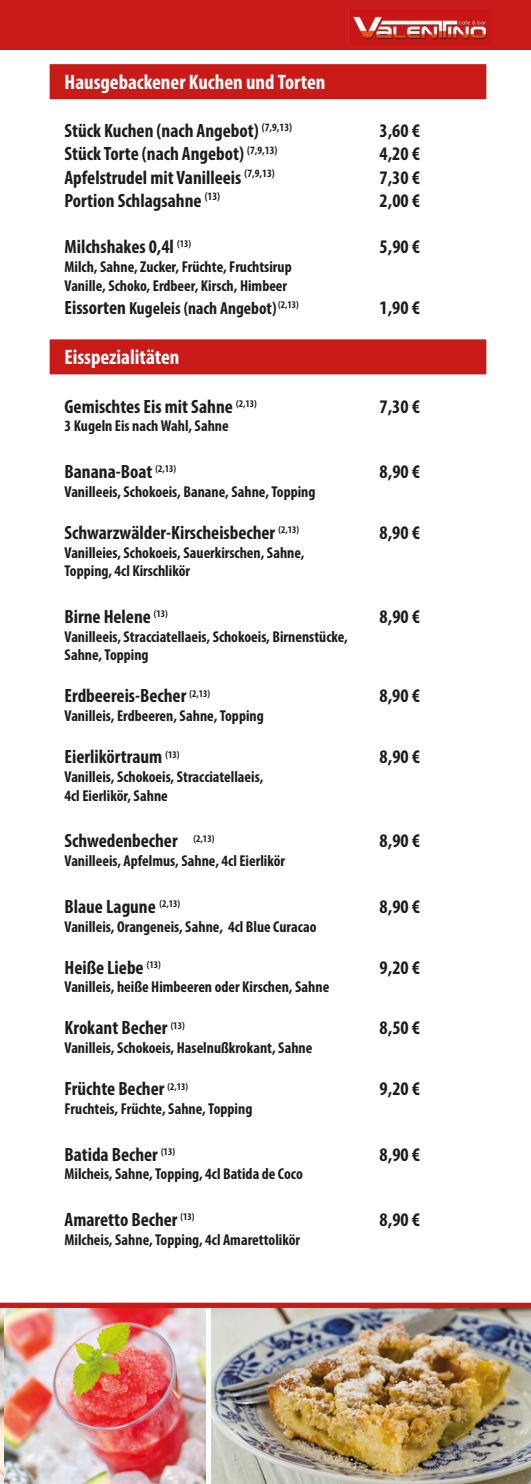
<style>
.page{position:relative;width:531px;height:1484px;background:#fff}
.page>*{position:absolute;margin:0;border:0;box-sizing:border-box;transform-origin:0 0}
.t1{font:700 condensed 21px "Myriad Pro";color:#fff}
.t2{font:700 condensed 19.25px "Myriad Pro";color:#1d1d1b}
.t3{font:700 condensed 17.5px "Myriad Pro";color:#1d1d1b}
.t4{font:700 condensed 15.75px/18.9px "Myriad Pro";color:#1d1d1b}
.s1{font-size:19.25px}
</style>
<div class="page">
<div style="left:0;top:0;width:531px;height:50px;background:#c81b18"></div>
<img style="left:353px;top:16px;width:134px;height:24px">
<div style="left:50px;top:64px;width:436px;height:35px;background:#c81b18"></div>
<div style="left:50px;top:339px;width:436px;height:35px;background:#c81b18"></div>
<img style="left:0;top:1307px;width:205px;height:176px">
<img style="left:212px;top:1307px;width:319px;height:176px">
<div style="left:0;top:1302px;width:531px;height:5px;background:#c81b18"></div>
<h1 class="t1" style="left:64px;top:69px;width:262px">Hausgebackener Kuchen und Torten</h1>
<p class="t2" style="left:64px;top:119px;width:229px">Stück Kuchen (nach Angebot) <sup>(7,9,13)</sup></p>
<p class="t2" style="left:379px;top:119px;width:42px">3,60 €</p>
<p class="t2" style="left:64px;top:142px;width:214px">Stück Torte (nach Angebot) <sup>(7,9,13)</sup></p>
<p class="t2" style="left:379px;top:142px;width:42px">4,20 €</p>
<p class="t2" style="left:64px;top:165px;width:212px">Apfelstrudel mit Vanilleeis <sup>(7,9,13)</sup></p>
<p class="t2" style="left:379px;top:165px;width:42px">7,30 €</p>
<p class="t2" style="left:64px;top:188px;width:157px">Portion Schlagsahne <sup>(13)</sup></p>
<p class="t2" style="left:379px;top:188px;width:42px">2,00 €</p>
<p class="t2" style="left:64px;top:234px;width:128px">Milchshakes 0,4l <sup>(13)</sup></p>
<p class="t2" style="left:379px;top:234px;width:42px">5,90 €</p>
<p class="t4" style="left:64px;top:257px;width:229px">Milch, Sahne, Zucker, Früchte, Fruchtsirup<br>Vanille, Schoko, Erdbeer, Kirsch, Himbeer</p>
<p class="t3" style="left:64px;top:297px;width:236px"><span class="s1">Eissorten</span> Kugeleis (nach Angebot) <sup>(2,13)</sup></p>
<p class="t2" style="left:379px;top:295px;width:42px">1,90 €</p>
<h1 class="t1" style="left:64px;top:344px;width:116px">Eisspezialitäten</h1>
<p class="t2" style="left:64px;top:394px;width:194px">Gemischtes Eis mit Sahne <sup>(2,13)</sup></p>
<p class="t2" style="left:379px;top:394px;width:42px">7,30 €</p>
<p class="t4" style="left:64px;top:416px;width:166px">3 Kugeln Eis nach Wahl, Sahne</p>
<p class="t2" style="left:64px;top:459px;width:113px">Banana-Boat <sup>(2,13)</sup></p>
<p class="t2" style="left:380px;top:459px;width:42px">8,90 €</p>
<p class="t4" style="left:64px;top:481px;width:252px">Vanilleeis, Schokoeis, Banane, Sahne, Topping</p>
<p class="t2" style="left:64px;top:520px;width:236px">Schwarzwälder-Kirscheisbecher <sup>(2,13)</sup></p>
<p class="t2" style="left:379px;top:520px;width:42px">8,90 €</p>
<p class="t4" style="left:64px;top:542px;width:242px">Vanilleies, Schokoeis, Sauerkirschen, Sahne,<br>Topping, 4cl Kirschlikör</p>
<p class="t2" style="left:64px;top:604px;width:105px">Birne Helene <sup>(13)</sup></p>
<p class="t2" style="left:380px;top:604px;width:42px">8,90 €</p>
<p class="t4" style="left:64px;top:626px;width:285px">Vanilleeis, Stracciatellaeis, Schokoeis, Birnenstücke,<br>Sahne, Topping</p>
<p class="t2" style="left:64px;top:684px;width:147px">Erdbeereis-Becher <sup>(2,13)</sup></p>
<p class="t2" style="left:379px;top:684px;width:42px">8,90 €</p>
<p class="t4" style="left:64px;top:706px;width:201px">Vanilleis, Erdbeeren, Sahne, Topping</p>
<p class="t2" style="left:64px;top:745px;width:116px">Eierlikörtraum <sup>(13)</sup></p>
<p class="t2" style="left:380px;top:745px;width:42px">8,90 €</p>
<p class="t4" style="left:64px;top:767px;width:200px">Vanilleis, Schokoeis, Stracciatellaeis,<br>4cl Eierlikör, Sahne</p>
<p class="t2" style="left:64px;top:829px;width:151px">Schwedenbecher <sup>(2,13)</sup></p>
<p class="t2" style="left:379px;top:829px;width:42px">8,90 €</p>
<p class="t4" style="left:64px;top:851px;width:222px">Vanilleeis, Apfelmus, Sahne, 4cl Eierlikör</p>
<p class="t2" style="left:64px;top:894px;width:117px">Blaue Lagune <sup>(2,13)</sup></p>
<p class="t2" style="left:380px;top:894px;width:42px">8,90 €</p>
<p class="t4" style="left:64px;top:916px;width:254px">Vanilleis, Orangeneis, Sahne, 4cl Blue Curacao</p>
<p class="t2" style="left:64px;top:955px;width:98px">Heiße Liebe <sup>(13)</sup></p>
<p class="t2" style="left:380px;top:955px;width:42px">9,20 €</p>
<p class="t4" style="left:64px;top:977px;width:266px">Vanilleis, heiße Himbeeren oder Kirschen, Sahne</p>
<p class="t2" style="left:64px;top:1015px;width:122px">Krokant Becher <sup>(13)</sup></p>
<p class="t2" style="left:380px;top:1015px;width:42px">8,50 €</p>
<p class="t4" style="left:64px;top:1038px;width:249px">Vanilleis, Schokoeis, Haselnußkrokant, Sahne</p>
<p class="t2" style="left:64px;top:1076px;width:125px">Früchte Becher <sup>(2,13)</sup></p>
<p class="t2" style="left:380px;top:1076px;width:42px">9,20 €</p>
<p class="t4" style="left:64px;top:1099px;width:189px">Fruchteis, Früchte, Sahne, Topping</p>
<p class="t2" style="left:64px;top:1141px;width:112px">Batida Becher <sup>(13)</sup></p>
<p class="t2" style="left:380px;top:1141px;width:42px">8,90 €</p>
<p class="t4" style="left:64px;top:1164px;width:240px">Milcheis, Sahne, Topping, 4cl Batida de Coco</p>
<p class="t2" style="left:64px;top:1207px;width:132px">Amaretto Becher <sup>(13)</sup></p>
<p class="t2" style="left:379px;top:1207px;width:42px">8,90 €</p>
<p class="t4" style="left:64px;top:1229px;width:237px">Milcheis, Sahne, Topping, 4cl Amarettolikör</p>
</div>
